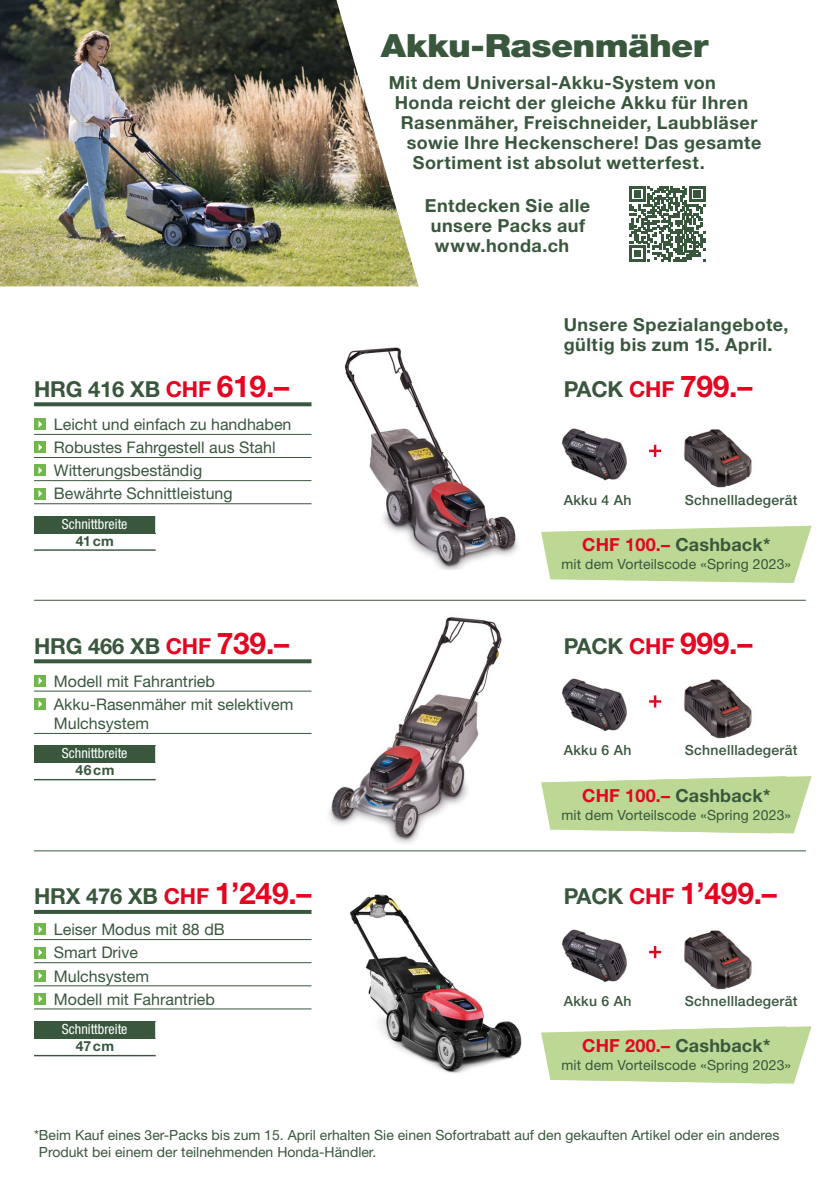
<style>
.page{position:relative;width:840px;height:1191px;background:#fff}
.page>*{position:absolute;margin:0;border:0;box-sizing:border-box;transform-origin:0 0}
.t1{font:900 32px "Helvetica Neue LT Std";letter-spacing:-.015em;color:#39573d;scale:1.1 1}
.t2{font:700 30px "Helvetica Neue LT Std";letter-spacing:-.01em;color:#e40521}
.t3{font:700 22px "Helvetica Neue LT Std";letter-spacing:-.01em;color:#39573d}
.t4{font:700 18px/20px "Helvetica Neue LT Std";letter-spacing:.03em;color:#39573d}
.t5{font:700 18px "Helvetica Neue LT Std";letter-spacing:.01em;color:#39573d}
.t6{font:16px/23.2px "Helvetica Neue LT Std";color:#39573d}
.t7{font:14px/16.8px "Helvetica Neue LT Std";color:#39573d}
.t8{font:500 14px "Helvetica Neue LT Std";letter-spacing:.02em;color:#39573d}
.t9{font:condensed 14px "Helvetica Neue LT Std";color:#fff}
.t10{font:700 14px "Helvetica Neue LT Std";letter-spacing:.03em;color:#39573d}
.s1{color:#e40521}
.s2{font-size:30px;color:#e40521}
.s3{font-size:22px;color:#39573d}
.s4{font-size:22px}
</style>
<div class="page">
<img style="left:301px;top:617px;width:201px;height:227px">
<img style="left:344px;top:347px;width:174px;height:222px">
<img style="left:302px;top:894px;width:220px;height:179px">
<img style="left:0;top:0;width:418px;height:286px">
<img style="left:561px;top:929px;width:66px;height:53px">
<img style="left:660px;top:930px;width:92px;height:60px">
<img style="left:561px;top:428px;width:66px;height:53px">
<img style="left:561px;top:678px;width:66px;height:53px">
<img style="left:660px;top:429px;width:92px;height:59px">
<img style="left:660px;top:679px;width:92px;height:60px">
<svg style="left:629px;top:186px;width:75px;height:76px"></svg>
<hr style="left:34px;top:600px;width:771px;height:1px;background:#39573d">
<hr style="left:34px;top:850px;width:771px;height:1px;background:#39573d">
<div style="left:34px;top:1021px;width:122px;height:17px;background:#39573d"></div>
<svg style="left:155px;top:1021px;width:1px;height:17px"></svg>
<hr style="left:34px;top:1055px;width:122px;height:1px;background:#39573d">
<svg style="left:34px;top:402px;width:277px;height:4px"></svg>
<hr style="left:34px;top:434px;width:277px;height:1px;background:#39573d">
<hr style="left:34px;top:457px;width:277px;height:1px;background:#39573d">
<hr style="left:34px;top:480px;width:277px;height:1px;background:#39573d">
<hr style="left:34px;top:503px;width:277px;height:1px;background:#39573d">
<div style="left:34px;top:418px;width:12px;height:12px;background:#71b84c"></div>
<svg style="left:39px;top:421px;width:3px;height:7px"></svg>
<div style="left:34px;top:441px;width:12px;height:12px;background:#71b84c"></div>
<svg style="left:39px;top:444px;width:3px;height:7px"></svg>
<div style="left:34px;top:464px;width:12px;height:12px;background:#71b84c"></div>
<svg style="left:39px;top:467px;width:3px;height:7px"></svg>
<div style="left:34px;top:487px;width:12px;height:12px;background:#71b84c"></div>
<svg style="left:39px;top:490px;width:3px;height:7px"></svg>
<div style="left:34px;top:516px;width:122px;height:17px;background:#39573d"></div>
<svg style="left:155px;top:516px;width:1px;height:17px"></svg>
<hr style="left:34px;top:549px;width:122px;height:2px;background:#39573d">
<svg style="left:34px;top:659px;width:277px;height:4px"></svg>
<hr style="left:34px;top:691px;width:277px;height:1px;background:#39573d">
<hr style="left:34px;top:733px;width:277px;height:1px;background:#39573d">
<div style="left:34px;top:675px;width:12px;height:12px;background:#71b84c"></div>
<svg style="left:39px;top:678px;width:3px;height:6px"></svg>
<div style="left:34px;top:698px;width:12px;height:12px;background:#71b84c"></div>
<svg style="left:39px;top:701px;width:3px;height:6px"></svg>
<div style="left:34px;top:745px;width:122px;height:17px;background:#39573d"></div>
<svg style="left:155px;top:745px;width:1px;height:17px"></svg>
<hr style="left:34px;top:779px;width:122px;height:1px;background:#39573d">
<svg style="left:34px;top:910px;width:277px;height:4px"></svg>
<hr style="left:34px;top:939px;width:277px;height:1px;background:#39573d">
<hr style="left:34px;top:962px;width:277px;height:1px;background:#39573d">
<hr style="left:34px;top:985px;width:277px;height:1px;background:#39573d">
<hr style="left:34px;top:1008px;width:277px;height:1px;background:#39573d">
<div style="left:34px;top:923px;width:12px;height:12px;background:#71b84c"></div>
<svg style="left:39px;top:926px;width:3px;height:7px"></svg>
<div style="left:34px;top:946px;width:12px;height:12px;background:#71b84c"></div>
<svg style="left:39px;top:949px;width:3px;height:7px"></svg>
<div style="left:34px;top:969px;width:12px;height:12px;background:#71b84c"></div>
<svg style="left:39px;top:972px;width:3px;height:7px"></svg>
<div style="left:34px;top:992px;width:12px;height:12px;background:#71b84c"></div>
<svg style="left:39px;top:995px;width:3px;height:7px"></svg>
<svg style="left:541px;top:526px;width:270px;height:57px"></svg>
<svg style="left:649px;top:445px;width:11px;height:12px"></svg>
<svg style="left:541px;top:776px;width:270px;height:57px"></svg>
<svg style="left:649px;top:695px;width:11px;height:12px"></svg>
<svg style="left:649px;top:946px;width:11px;height:12px"></svg>
<svg style="left:541px;top:1026px;width:270px;height:57px"></svg>
<h1 class="t1" style="left:380px;top:26px;width:299px">Akku-Rasenmäher</h1>
<p class="t4" style="left:388px;top:72px;width:328px">Mit dem Universal-Akku-System von</p>
<p class="t4" style="left:394px;top:92px;width:354px">Honda reicht der gleiche Akku für Ihren</p>
<p class="t4" style="left:400px;top:112px;width:358px">Rasenmäher, Freischneider, Laubbläser</p>
<p class="t4" style="left:406px;top:132px;width:356px">sowie Ihre Heckenschere! Das gesamte</p>
<p class="t4" style="left:412px;top:152px;width:293px">Sortiment ist absolut wetterfest.</p>
<p class="t4" style="left:430px;top:195px;width:161px;text-indent:-6px">Entdecken Sie alle unsere Packs auf www.honda.ch</p>
<p class="t3" style="left:34px;top:375px;width:256px">HRG 416 XB <span class="s1">CHF</span> <span class="s2">619.–</span></p>
<p class="t6" style="left:54px;top:412px;width:239px">Leicht und einfach zu handhaben<br>Robustes Fahrgestell aus Stahl<br>Witterungsbeständig<br>Bewährte Schnittleistung</p>
<p class="t9" style="left:62px;top:515px;width:67px">Schnittbreite</p>
<p class="t10" style="left:76px;top:532px;width:40px">41cm</p>
<p class="t3" style="left:34px;top:632px;width:256px">HRG 466 XB <span class="s1">CHF</span> <span class="s2">739.–</span></p>
<p class="t6" style="left:54px;top:669px;width:241px">Modell mit Fahrantrieb<br>Akku-Rasenmäher mit selektivem</p>
<p class="t6" style="left:54px;top:711px;width:97px">Mulchsystem</p>
<p class="t9" style="left:62px;top:745px;width:67px">Schnittbreite</p>
<p class="t10" style="left:75px;top:761px;width:40px">46cm</p>
<p class="t3" style="left:34px;top:882px;width:279px">HRX 476 XB <span class="s1">CHF</span> <span class="s2">1’249.–</span></p>
<p class="t6" style="left:54px;top:917px;width:172px">Leiser Modus mit 88 dB<br>Smart Drive<br>Mulchsystem<br>Modell mit Fahrantrieb</p>
<p class="t9" style="left:62px;top:1021px;width:67px">Schnittbreite</p>
<p class="t10" style="left:76px;top:1037px;width:40px">47cm</p>
<p class="t4" style="left:563px;top:314px;width:226px">Unsere Spezialangebote, gültig bis zum 15. April.</p>
<h2 class="t2" style="left:563px;top:367px;width:190px"><span class="s3">PACK</span> <span class="s4">CHF</span> 799.–</h2>
<p class="t8" style="left:563px;top:491px;width:69px">Akku 4 Ah</p>
<p class="t8" style="left:684px;top:491px;width:114px">Schnellladegerät</p>
<p class="t5" style="left:582px;top:533px;width:189px"><span class="s1">CHF 100.–</span> Cashback*</p>
<p class="t7" style="left:561px;top:555px;width:231px">mit dem Vorteilscode «Spring 2023»</p>
<h2 class="t2" style="left:563px;top:624px;width:190px"><span class="s3">PACK</span> <span class="s4">CHF</span> 999.–</h2>
<p class="t8" style="left:563px;top:742px;width:69px">Akku 6 Ah</p>
<p class="t8" style="left:684px;top:742px;width:114px">Schnellladegerät</p>
<p class="t5" style="left:582px;top:784px;width:189px"><span class="s1">CHF 100.–</span> Cashback*</p>
<p class="t7" style="left:561px;top:806px;width:231px">mit dem Vorteilscode «Spring 2023»</p>
<h2 class="t2" style="left:563px;top:875px;width:214px"><span class="s3">PACK</span> <span class="s4">CHF</span> 1’499.–</h2>
<p class="t8" style="left:563px;top:992px;width:69px">Akku 6 Ah</p>
<p class="t8" style="left:684px;top:992px;width:114px">Schnellladegerät</p>
<p class="t5" style="left:582px;top:1034px;width:189px"><span class="s1">CHF 200.–</span> Cashback*</p>
<p class="t7" style="left:561px;top:1056px;width:231px">mit dem Vorteilscode «Spring 2023»</p>
<p class="t7" style="left:39px;top:1126px;width:741px;text-indent:-5px">*Beim Kauf eines 3er-Packs bis zum 15. April erhalten Sie einen Sofortrabatt auf den gekauften Artikel oder ein anderes<br>Produkt bei einem der teilnehmenden Honda-Händler.</p>
</div>
